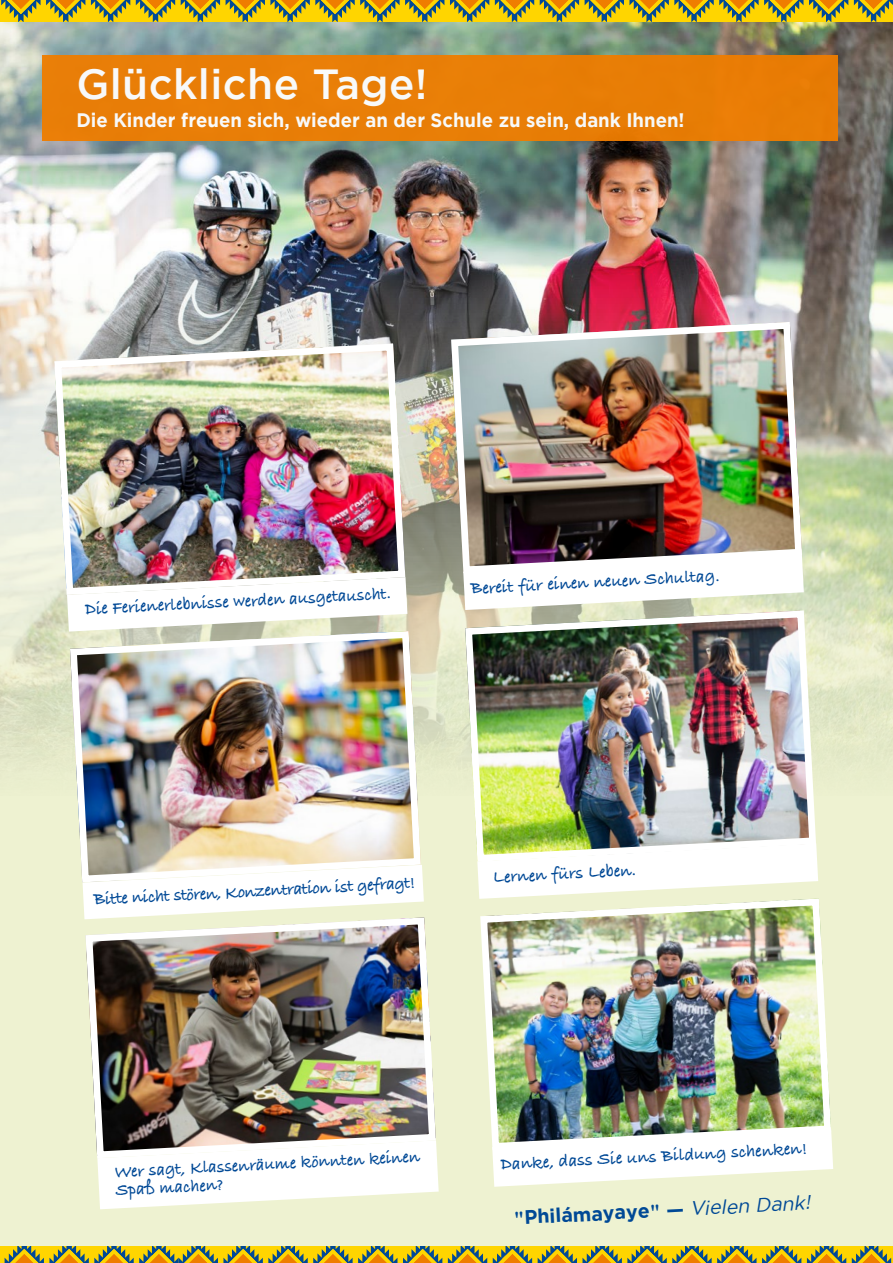
<style>
.page{position:relative;width:893px;height:1263px;background:#fff}
.page>*{position:absolute;margin:0;border:0;box-sizing:border-box;transform-origin:0 0}
.t1{font:500 42px "Gotham";letter-spacing:.01em;color:#fff}
.t2{font:700 19.5px "Gotham";color:#fff;scale:.95 1}
.t3{font:700 19.5px "Gotham";color:#004996}
.t4{font:700 18px "Bradley Hand ITCTT";color:#004996;scale:.95 1}
.t5{font:700 18px/18px "Bradley Hand ITCTT";color:#004996;scale:.93 1}
.s1{font-family:"New Baskerville Std"}
.s2{font-weight:400;font-style:italic}
</style>
<div class="page">
<div style="left:0;top:1241px;width:893px;height:22px;background:#ffd500"></div>
<svg style="left:5px;top:1246px;width:392px;height:17px"></svg>
<svg style="left:403px;top:1246px;width:39px;height:17px"></svg>
<svg style="left:448px;top:1246px;width:39px;height:17px"></svg>
<svg style="left:493px;top:1246px;width:39px;height:17px"></svg>
<svg style="left:538px;top:1246px;width:218px;height:17px"></svg>
<svg style="left:762px;top:1246px;width:39px;height:17px"></svg>
<svg style="left:807px;top:1246px;width:39px;height:17px"></svg>
<svg style="left:852px;top:1246px;width:39px;height:17px"></svg>
<div style="left:0;top:0;width:893px;height:22px;background:#ffd500"></div>
<svg style="left:854px;top:0;width:39px;height:22px"></svg>
<svg style="left:809px;top:0;width:39px;height:22px"></svg>
<svg style="left:585px;top:0;width:218px;height:22px"></svg>
<svg style="left:540px;top:0;width:39px;height:22px"></svg>
<svg style="left:495px;top:0;width:39px;height:22px"></svg>
<svg style="left:450px;top:0;width:39px;height:22px"></svg>
<svg style="left:226px;top:0;width:218px;height:22px"></svg>
<svg style="left:181px;top:0;width:39px;height:22px"></svg>
<svg style="left:136px;top:0;width:39px;height:22px"></svg>
<svg style="left:91px;top:0;width:39px;height:22px"></svg>
<svg style="left:1px;top:0;width:84px;height:22px"></svg>
<div style="left:0;top:22px;width:893px;height:1224px;background:#eef2d1"></div>
<img style="left:0;top:22px;width:893px;height:749px">
<img style="left:66px;top:627px;width:358px;height:259px">
<svg style="left:83px;top:865px;width:341px;height:49px"></svg>
<img style="left:462px;top:607px;width:358px;height:245px">
<svg style="left:477px;top:843px;width:341px;height:52px"></svg>
<img style="left:84px;top:914px;width:352px;height:239px">
<svg style="left:97px;top:1140px;width:342px;height:69px"></svg>
<img style="left:51px;top:340px;width:358px;height:258px">
<svg style="left:67px;top:577px;width:340px;height:55px"></svg>
<img style="left:479px;top:895px;width:352px;height:241px">
<svg style="left:492px;top:1129px;width:341px;height:58px"></svg>
<img style="left:448px;top:318px;width:358px;height:259px">
<svg style="left:463px;top:554px;width:341px;height:56px"></svg>
<div style="left:42px;top:55px;width:796px;height:85px;background:#e87e07"></div>
<h1 class="t1" style="left:76px;top:60px;width:352px">Glückliche Tage!</h1>
<p class="t2" style="left:76px;top:109px;width:642px">Die Kinder freuen sich, wieder an der Schule zu sein, dank Ihnen!</p>
<p class="t5" style="left:85px;top:599px;width:331px;rotate:-3deg">Die Ferienerlebnisse werden ausgetauscht.</p>
<p class="t4" style="left:470px;top:575px;width:264px;rotate:-3deg">Bereit für einen neuen Schultag.</p>
<p class="t4" style="left:93px;top:886px;width:340px;rotate:-3deg">Bitte nicht stören, Konzentration ist gefragt!</p>
<p class="t4" style="left:493px;top:864px;width:152px;rotate:-3deg">Lernen fürs Leben.</p>
<p class="t5" style="left:114px;top:1162px;width:330px;rotate:-3deg">Wer sagt, Klassenräume könnten keinen<br>Spaß machen?</p>
<p class="t4" style="left:500px;top:1150px;width:324px;rotate:-3deg">Danke, dass Sie uns Bildung schenken!</p>
<p class="t3" style="left:513px;top:1206px;width:298px;rotate:-3deg"><span class="s1">"</span>Philámayaye<span class="s1">"</span> — <span class="s2">Vielen Dank!</span></p>
</div>
